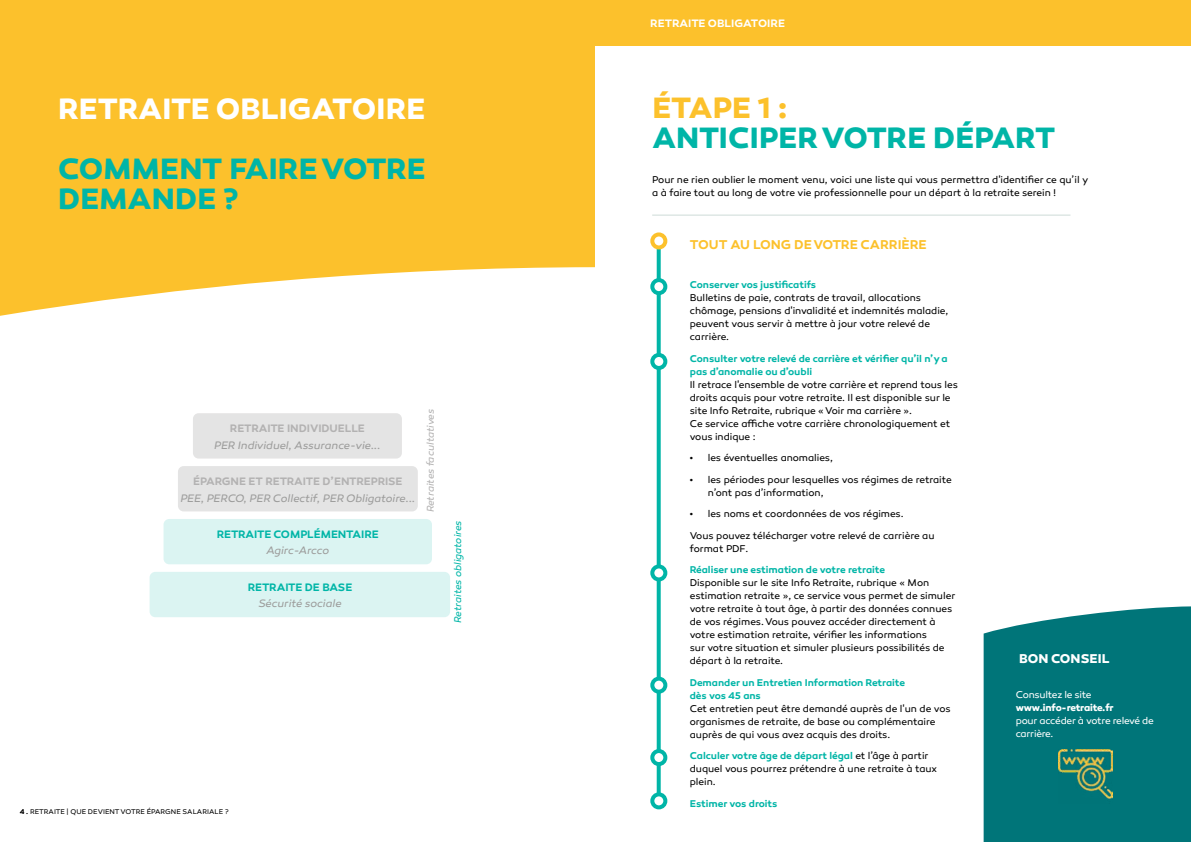
<style>
.page{position:relative;width:1191px;height:842px;background:#fff}
.page>*{position:absolute;margin:0;border:0;box-sizing:border-box;transform-origin:0 0}
.t1{font:700 30px/30px "Canaro";letter-spacing:.01em;color:#00b5a7}
.t2{font:700 30px "Canaro";letter-spacing:.005em;color:#fff}
.t3{font:700 30px "Canaro";color:#fcc12c}
.t4{font:600 13px "Canaro";letter-spacing:-.005em;color:#fcc12c}
.t5{font:700 13px "Canaro";letter-spacing:.005em;color:#fff}
.t6{font:italic 11px "Canaro";letter-spacing:-.005em;color:#9d9d9c}
.t7{font:600 11px "Canaro";letter-spacing:-.01em;color:#b3b2b2}
.t8{font:600 11px "Canaro";letter-spacing:-.01em;color:#00b5a7}
.t9{font:600 11px "Canaro";color:#fff}
.t10{font:10px/13px "Canaro";letter-spacing:-.005em;color:#000}
.t11{font:600 10px/13px "Canaro";letter-spacing:-.005em;color:#00b5a7}
.t12{font:10px/13px "Canaro";letter-spacing:-.025em;color:#fff}
.t13{font:italic 10px "Canaro";letter-spacing:-.005em;color:#00b5a7}
.t14{font:italic 10px "Canaro";letter-spacing:-.01em;color:#b3b2b2}
.t15{font:700 10px "Canaro";letter-spacing:-.02em;color:#fff}
.t16{font:7px "Canaro";letter-spacing:.01em;color:#000}
.s1{font-weight:600;color:#00b5a7}
</style>
<div class="page">
<div style="left:983px;top:606px;width:208px;height:236px;background:#007579"></div>
<div style="left:0;top:0;width:1191px;height:45px;background:#fcc12c"></div>
<div style="left:0;top:0;width:595px;height:384px;background:#fcc12c"></div>
<svg style="left:0;top:267px;width:595px;height:117px;background:#fef5e0"></svg>
<div style="left:193px;top:413px;width:209px;height:46px;background:#e4e4e4;border-radius:6px"></div>
<div style="left:178px;top:466px;width:240px;height:45px;background:#e4e4e4;border-radius:6px"></div>
<div style="left:163px;top:519px;width:269px;height:45px;background:#dbf4f2;border-radius:6px"></div>
<div style="left:150px;top:572px;width:300px;height:45px;background:#dbf4f2;border-radius:6px"></div>
<svg style="left:656px;top:249px;width:4px;height:543px;background:#2dc2b6"></svg>
<div style="left:652px;top:280px;width:13px;height:13px;background:#fff;border-radius:50%"></div>
<div style="left:650px;top:278px;width:17px;height:17px;border:4px solid #00b5a7;border-radius:50%"></div>
<div style="left:652px;top:355px;width:13px;height:13px;background:#fff;border-radius:50%"></div>
<div style="left:650px;top:353px;width:17px;height:17px;border:4px solid #00b5a7;border-radius:50%"></div>
<div style="left:652px;top:566px;width:13px;height:13px;background:#fff;border-radius:50%"></div>
<div style="left:650px;top:564px;width:17px;height:17px;border:4px solid #00b5a7;border-radius:50%"></div>
<div style="left:652px;top:679px;width:13px;height:13px;background:#fff;border-radius:50%"></div>
<div style="left:650px;top:677px;width:17px;height:17px;border:4px solid #00b5a7;border-radius:50%"></div>
<div style="left:652px;top:751px;width:13px;height:13px;background:#fff;border-radius:50%"></div>
<div style="left:650px;top:749px;width:17px;height:17px;border:4px solid #00b5a7;border-radius:50%"></div>
<div style="left:650px;top:792px;width:17px;height:17px;border:4px solid #00b5a7;border-radius:50%"></div>
<div style="left:650px;top:232px;width:17px;height:17px;border:4px solid #fcc12c;border-radius:50%"></div>
<hr style="left:652px;top:215px;width:418px;height:1px;background:#cddbd7">
<img style="left:1058px;top:750px;width:54px;height:53px">
<h1 class="t2" style="left:58px;top:90px;width:368px">RETRAITE OBLIGATOIRE</h1>
<h1 class="t1" style="left:58px;top:153px;width:369px">COMMENT FAIRE VOTRE<br>DEMANDE ?</h1>
<p class="t7" style="left:230px;top:422px;width:136px">RETRAITE INDIVIDUELLE</p>
<p class="t6" style="left:214px;top:439px;width:168px">PER Individuel, Assurance-vie...</p>
<p class="t7" style="left:193px;top:474px;width:211px">ÉPARGNE ET RETRAITE D’ENTREPRISE</p>
<p class="t6" style="left:180px;top:491px;width:237px">PEE, PERCO, PER Collectif, PER Obligatoire...</p>
<p class="t8" style="left:217px;top:527px;width:163px">RETRAITE COMPLÉMENTAIRE</p>
<p class="t6" style="left:266px;top:544px;width:64px">Agirc-Arcco</p>
<p class="t8" style="left:248px;top:580px;width:106px">RETRAITE DE BASE</p>
<p class="t6" style="left:258px;top:597px;width:85px">Sécurité sociale</p>
<p class="t14" style="left:424px;top:512px;width:105px;rotate:-90deg">Retraites facultatives</p>
<p class="t13" style="left:452px;top:623px;width:104px;rotate:-90deg">Retraites obligatoires</p>
<p class="t16" style="left:20px;top:807px;width:210px">4 RETRAITE | QUE DEVIENT VOTRE ÉPARGNE SALARIALE ?</p>
<p class="t16" style="left:26px;top:807px;width:4px">.</p>
<p class="t9" style="left:650px;top:17px;width:136px">RETRAITE OBLIGATOIRE</p>
<h1 class="t3" style="left:652px;top:89px;width:137px">ÉTAPE 1 :</h1>
<h1 class="t1" style="left:652px;top:122px;width:404px">ANTICIPER VOTRE DÉPART</h1>
<p class="t10" style="left:652px;top:173px;width:438px">Pour ne rien oublier le moment venu, voici une liste qui vous permettra d'identifier ce qu’il y a à faire tout au long de votre vie professionnelle pour un départ à la retraite serein !</p>
<h2 class="t4" style="left:690px;top:237px;width:238px">TOUT AU LONG DE VOTRE CARRIÈRE</h2>
<p class="t11" style="left:690px;top:278px;width:128px">Conserver vos justificatifs</p>
<p class="t10" style="left:690px;top:291px;width:260px">Bulletins de paie, contrats de travail, allocations chômage, pensions d'invalidité et indemnités maladie, peuvent vous servir à mettre à jour votre relevé de carrière.</p>
<p class="t11" style="left:690px;top:352px;width:259px">Consulter votre relevé de carrière et vérifier qu’il n’y a pas d’anomalie ou d’oubli</p>
<p class="t10" style="left:690px;top:378px;width:270px">Il retrace l'ensemble de votre carrière et reprend tous les droits acquis pour votre retraite. Il est disponible sur le site Info Retraite, rubrique « Voir ma carrière ».<br>Ce service affiche votre carrière chronologiquement et vous indique :</p>
<p class="t10" style="left:690px;top:451px;width:145px">• les éventuelles anomalies,</p>
<p class="t10" style="left:708px;top:473px;width:245px;text-indent:-18px">• les périodes pour lesquelles vos régimes de retraite n’ont pas d’information,</p>
<p class="t10" style="left:690px;top:503px;width:246px;line-height:21.5px">• les noms et coordonnées de vos régimes.<br>Vous pouvez télécharger votre relevé de carrière au</p>
<p class="t10" style="left:690px;top:542px;width:60px">format PDF.</p>
<p class="t11" style="left:690px;top:563px;width:197px">Réaliser une estimation de votre retraite</p>
<p class="t10" style="left:690px;top:576px;width:267px">Disponible sur le site Info Retraite, rubrique « Mon estimation retraite », ce service vous permet de simuler votre retraite à tout âge, à partir des données connues de vos régimes. Vous pouvez accéder directement à votre estimation retraite, vérifier les informations<br>sur votre situation et simuler plusieurs possibilités de départ à la retraite.</p>
<p class="t11" style="left:690px;top:676px;width:217px">Demander un Entretien Information Retraite dès vos 45 ans</p>
<p class="t10" style="left:690px;top:702px;width:262px">Cet entretien peut être demandé auprès de l'un de vos organismes de retraite, de base ou complémentaire auprès de qui vous avez acquis des droits.</p>
<p class="t10" style="left:690px;top:749px;width:249px"><span class="s1">Calculer votre âge de départ légal</span> et l’âge à partir duquel vous pourrez prétendre à une retraite à taux plein.</p>
<p class="t11" style="left:690px;top:797px;width:89px">Estimer vos droits</p>
<h2 class="t5" style="left:1019px;top:650px;width:92px">BON CONSEIL</h2>
<p class="t12" style="left:1015px;top:688px;width:77px">Consultez le site</p>
<p class="t15" style="left:1015px;top:701px;width:99px">www.info-retraite.fr</p>
<p class="t12" style="left:1015px;top:714px;width:139px">pour accéder à votre relevé de carrière.</p>
</div>
